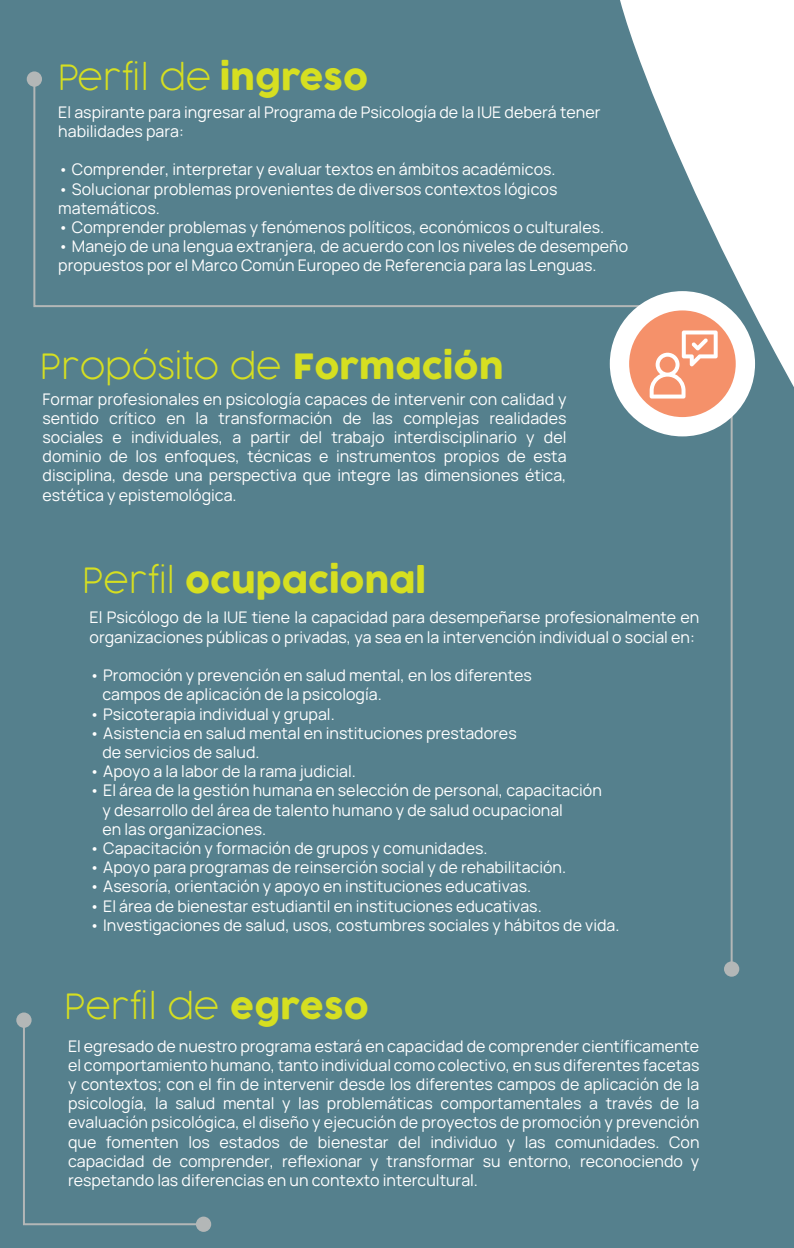
<style>
.page{position:relative;width:794px;height:1248px;background:#fff}
.page>*{position:absolute;margin:0;border:0;box-sizing:border-box;transform-origin:0 0}
.t1{font:200 34px "COCOGOOSE";color:#d6df21}
.t2{font:34px "Cocogoose";color:#d6df21}
.t3{font:16px/19.2px "Manrope";color:#fff}
.s1{font-family:"Cocogoose";font-weight:400}
.s2{font-family:"COCOGOOSE";font-weight:200}
</style>
<div class="page">
<div style="left:0;top:0;width:794px;height:1247px;background:#55808d"></div>
<div style="left:32px;top:80px;width:647px;height:228px;background:#55808d"></div>
<div style="left:27px;top:71px;width:15px;height:16px;background:#b3b7b7;border-radius:50%"></div>
<div style="left:724px;top:961px;width:15px;height:15px;background:#b3b7b7;border-radius:50%"></div>
<div style="left:196px;top:1216px;width:15px;height:15px;background:#b3b7b7;border-radius:50%"></div>
<div style="left:16px;top:1012px;width:16px;height:15px;background:#b3b7b7;border-radius:50%"></div>
<hr style="left:730px;top:407px;width:2px;height:561px;background:#b3b7b7">
<div style="left:22px;top:1018px;width:184px;height:208px;background:#55808d"></div>
<div style="left:610px;top:291px;width:145px;height:145px;background:#fff;border-radius:50%"></div>
<div style="left:629px;top:310px;width:106px;height:107px;background:#f5916a;border-radius:50%"></div>
<svg style="left:649px;top:330px;width:68px;height:68px"></svg>
<h1 class="t1" style="left:58px;top:60px;width:311px">Perfil de <span class="s1">ingreso</span></h1>
<p class="t3" style="left:58px;top:103px;width:543px">El aspirante para ingresar al Programa de Psicología de la IUE deberá tener habilidades para:</p>
<p class="t3" style="left:58px;top:161px;width:571px">ï Comprender, interpretar y evaluar textos en ámbitos académicos.<br>ï Solucionar problemas provenientes de diversos contextos lógicos matemáticos.<br>ï Comprender problemas y fenómenos políticos, económicos o culturales.<br>ï Manejo de una lengua extranjera, de acuerdo con los niveles de desempeño propuestos por el Marco Común Europeo de Referencia para las Lenguas.</p>
<h1 class="t1" style="left:40px;top:350px;width:465px">Propósito de <span class="s1">Formación</span></h1>
<p class="t3" style="left:43px;top:390px;width:525px;text-align:justify">Formar profesionales en psicología capaces de intervenir con calidad y sentido crítico en la transformación de las complejas realidades sociales e individuales, a partir del trabajo interdisciplinario y del dominio de los enfoques, técnicas e instrumentos propios de esta disciplina, desde una perspectiva que integre las dimensiones ética, estética y epistemológica.</p>
<h1 class="t2" style="left:83px;top:563px;width:345px"><span class="s2">Perfil</span> ocupacional</h1>
<p class="t3" style="left:90px;top:609px;width:611px">El Psicólogo de la IUE tiene la capacidad para desempeñarse profesionalmente en organizaciones públicas o privadas, ya sea en la intervención individual o social en:</p>
<p class="t3" style="left:90px;top:666px;width:444px">ï Promoción y prevención en salud mental, en los diferentes</p>
<p class="t3" style="left:102px;top:686px;width:281px">campos de aplicación de la psicología.</p>
<p class="t3" style="left:90px;top:705px;width:247px">ï Psicoterapia individual y grupal.</p>
<p class="t3" style="left:90px;top:724px;width:428px">ï Asistencia en salud mental en instituciones prestadores</p>
<p class="t3" style="left:102px;top:743px;width:159px">de servicios de salud.</p>
<p class="t3" style="left:90px;top:762px;width:268px">ï Apoyo a la labor de la rama judicial.</p>
<p class="t3" style="left:90px;top:782px;width:514px">ï El área de la gestión humana en selección de personal, capacitación</p>
<p class="t3" style="left:102px;top:801px;width:462px">y desarrollo del área de talento humano y de salud ocupacional</p>
<p class="t3" style="left:102px;top:820px;width:165px">en las organizaciones.</p>
<p class="t3" style="left:90px;top:839px;width:399px">ï Capacitación y formación de grupos y comunidades.</p>
<p class="t3" style="left:90px;top:858px;width:478px">ï Apoyo para programas de reinserción social y de rehabilitación.</p>
<p class="t3" style="left:90px;top:878px;width:443px">ï Asesoría, orientación y apoyo en instituciones educativas.</p>
<p class="t3" style="left:90px;top:897px;width:453px">ï El área de bienestar estudiantil en instituciones educativas.</p>
<p class="t3" style="left:90px;top:916px;width:531px">ï Investigaciones de salud, usos, costumbres sociales y hábitos de vida.</p>
<h1 class="t1" style="left:64px;top:982px;width:306px">Perfil de <span class="s1">egreso</span></h1>
<p class="t3" style="left:68px;top:1035px;width:633px;text-align:justify">El egresado de nuestro programa estará en capacidad de comprender científicamente el comportamiento humano, tanto individual como colectivo, en sus diferentes facetas y contextos; con el fin de intervenir desde los diferentes campos de aplicación de la psicología, la salud mental y las problemáticas comportamentales a través de la evaluación psicológica, el diseño y ejecución de proyectos de promoción y prevención que fomenten los estados de bienestar del individuo y las comunidades. Con capacidad de comprender, reflexionar y transformar su entorno, reconociendo y respetando las diferencias en un contexto intercultural.</p>
</div>
